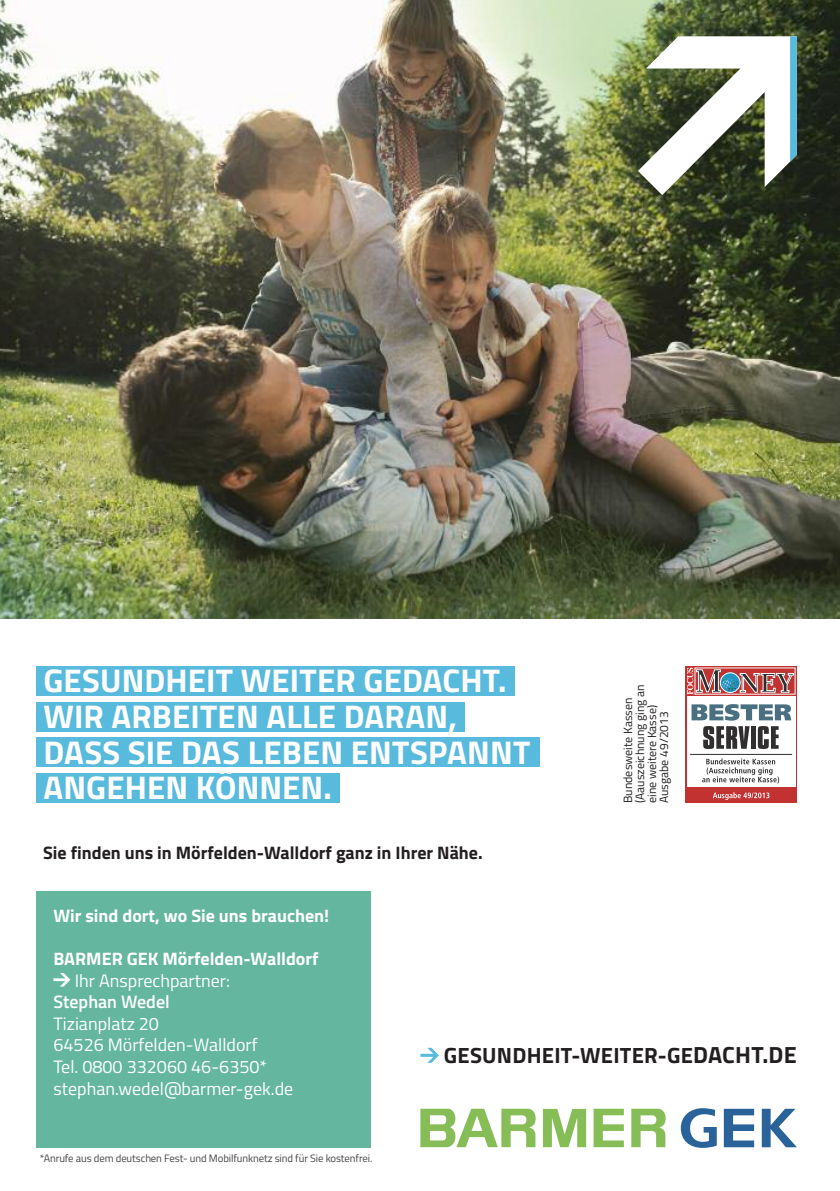
<style>
.page{position:relative;width:840px;height:1191px;background:#fff}
.page>*{position:absolute;margin:0;border:0;box-sizing:border-box;transform-origin:0 0}
.t1{font:700 32.8px/35.8px "Titillium";letter-spacing:.005em;color:#fff}
.t2{font:700 22px "Titillium";letter-spacing:.01em;color:#231f20}
.t3{font:18px/21.6px "Titillium";color:#fff}
.t4{font:700 18px "Titillium";color:#fff}
.t5{font:700 18px "Titillium";color:#231f20}
.t6{font:600 18px "Titillium";color:#fff}
.t7{font:12px/12px "Titillium";color:#231f20}
.t8{font:10.6px "Titillium";letter-spacing:-.01em;color:#464546}
.s1{font-size:23.4px}
</style>
<div class="page">
<img style="left:0;top:0;width:839px;height:618px">
<div style="left:36px;top:891px;width:335px;height:256px;background:#64b69f"></div>
<svg style="left:53px;top:973px;width:17px;height:13px"></svg>
<svg style="left:420px;top:1047px;width:18px;height:15px"></svg>
<svg style="left:631px;top:1108px;width:34px;height:39px"></svg>
<svg style="left:593px;top:1108px;width:30px;height:39px"></svg>
<svg style="left:543px;top:1108px;width:42px;height:39px"></svg>
<svg style="left:420px;top:1108px;width:115px;height:39px"></svg>
<svg style="left:723px;top:1108px;width:30px;height:39px"></svg>
<svg style="left:761px;top:1108px;width:35px;height:39px"></svg>
<svg style="left:680px;top:1108px;width:36px;height:39px"></svg>
<div style="left:36px;top:666px;width:478px;height:30px;background:#58badc"></div>
<div style="left:36px;top:702px;width:429px;height:29px;background:#58badc"></div>
<div style="left:36px;top:737px;width:503px;height:30px;background:#58badc"></div>
<div style="left:36px;top:773px;width:304px;height:30px;background:#58badc"></div>
<svg style="left:685px;top:666px;width:111px;height:137px;background:#c94e4d"></svg>
<div style="left:686px;top:696px;width:108px;height:91px;background:#fff"></div>
<svg style="left:713px;top:792px;width:56px;height:8px"></svg>
<hr style="left:689px;top:754px;width:102px;height:1px;background:#302e2e">
<svg style="left:702px;top:758px;width:76px;height:25px"></svg>
<svg style="left:686px;top:667px;width:107px;height:27px;background:#b07376"></svg>
<div style="left:719px;top:672px;width:21px;height:20px;border:1px solid #fff;border-radius:50%"></div>
<svg style="left:703px;top:726px;width:46px;height:23px"></svg>
<div style="left:750px;top:726px;width:5px;height:22px;background:#302e2e"></div>
<svg style="left:757px;top:726px;width:21px;height:23px"></svg>
<svg style="left:691px;top:704px;width:99px;height:16px"></svg>
<svg style="left:637px;top:36px;width:159px;height:159px"></svg>
<h1 class="t1" style="left:43px;top:666px;width:488px">GESUNDHEIT WEITER GEDACHT.<br>WIR ARBEITEN ALLE DARAN,<br>DASS SIE DAS LEBEN ENTSPANNT<br>ANGEHEN KÖNNEN.</h1>
<p class="t5" style="left:43px;top:846px;width:441px">Sie finden uns in Mörfelden-Walldorf ganz in Ihrer Nähe.</p>
<p class="t7" style="left:623px;top:803px;width:120px;rotate:-90deg">Bundesweite Kassen (Aauszeichnung ging an eine weitere Kasse)<br>Ausgabe 49/2013</p>
<p class="t4" style="left:53px;top:909px;width:277px">Wir sind dort, wo Sie uns brauchen!</p>
<p class="t4" style="left:53px;top:952px;width:267px">BARMER GEK Mörfelden-Walldorf</p>
<p class="t3" style="left:75px;top:971px;width:157px">Ihr Ansprechpartner:</p>
<p class="t6" style="left:53px;top:995px;width:118px">Stephan Wedel</p>
<p class="t3" style="left:53px;top:1014px;width:241px">Tizianplatz 20<br>64526 Mörfelden-Walldorf<br>Tel. 0800 332060 46-6350* stephan.wedel@barmer-gek.de</p>
<p class="t8" style="left:40px;top:1154px;width:334px">*Anrufe aus dem deutschen Fest- und Mobilfunknetz sind für Sie kostenfrei.</p>
<p class="t2" style="left:443px;top:1047px;width:354px">GESUNDHEIT-WEITER-GE<span class="s1">DACHT.DE</span></p>
</div>
